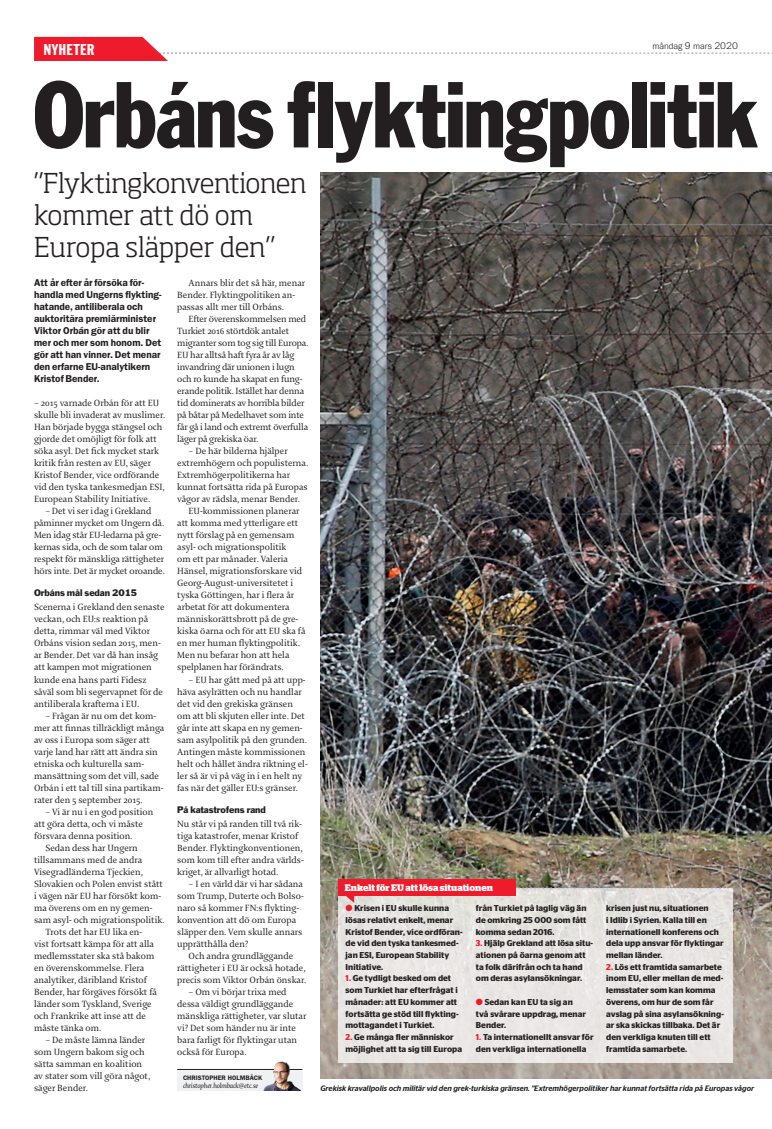
<style>
.page{position:relative;width:772px;height:1129px;background:#fff}
.page>*{position:absolute;margin:0;border:0;box-sizing:border-box;transform-origin:0 0}
.t1{font:86.2px "Franklin Gothic SHOP Con";letter-spacing:.005em;color:#231f20}
.t2{font:300 27px/32px "Soho Std";letter-spacing:-.01em;color:#231f20}
.t3{font:extra-condensed 15px "Frank Goth";color:#fff}
.t4{font:600 10px/12px "ITC Franklin Gothic Std";color:#231f20}
.t5{font:9.7px/12px "Enigma";color:#231f20}
.t6{font:700 9.5px "Stag";color:#fff}
.t7{font:300 9px "Franklin Gothic URW";color:#231f20}
.t8{font:8.8px "Franklin Gothic";letter-spacing:-.01em;color:#231f20}
.t9{font:600 8.5px/11.7px "Stag Sans";letter-spacing:.005em;color:#231f20}
.t10{font:italic 500 7.8px "Stag Sans";color:#231f20}
.t11{font:italic 7.5px "Enigma";letter-spacing:-.02em;color:#231f20}
.t12{font:600 6.5px "ITC Franklin Gothic Std";color:#231f20}
.s1{font-size:10px}
.s2{color:#ee1b2d}
</style>
<div class="page">
<svg style="left:34px;top:37px;width:736px;height:24px"></svg>
<div style="left:177px;top:1069px;width:125px;height:21px;background:#f0f1f2"></div>
<hr style="left:177px;top:1068px;width:125px;height:1px;background:#231f20">
<img style="left:255px;top:1061px;width:48px;height:29px">
<img style="left:320px;top:172px;width:451px;height:906px">
<div style="left:338px;top:887px;width:394px;height:175px;background:#e8e6e3"></div>
<svg style="left:516px;top:887px;width:216px;height:1px"></svg>
<div style="left:338px;top:879px;width:178px;height:16px;background:#ee1b2d"></div>
<svg style="left:343px;top:895px;width:11px;height:7px"></svg>
<h3 class="t3" style="left:44px;top:41px;width:53px">NYHETER</h3>
<p class="t7" style="left:652px;top:40px;width:87px">måndag <span class="s1">9</span> mars <span class="s1">2020</span></p>
<h1 class="t1" style="left:34px;top:65px;width:725px">Orbáns flyktingpolitik</h1>
<h2 class="t2" style="left:34px;top:167px;width:274px">”Flyktingkonventionen kommer att dö om<br>Europa släpper den”</h2>
<p class="t4" style="left:34px;top:277px;width:129px">Att år efter år försöka för&shy;handla med Ungerns flykting&shy;hatande, antiliberala och auktoritära premiärminister<br>Viktor Orbán gör att du blir mer och mer som honom. Det gör att han vinner. Det menar den erfarne EU-analytikern<br>Kristof Bender.</p>
<p class="t5" style="left:34px;top:397px;width:133px">– 2015 varnade Orbán för att EU skulle bli invaderat av muslimer.<br>Han började bygga stängsel och gjorde det omöjligt för folk att söka asyl. Det fick mycket stark kritik från resten av EU, säger<br>Kristof Bender, vice ordförande vid den tyska tankesmedjan ESI,<br>European Stability Initiative.</p>
<p class="t5" style="left:34px;top:505px;width:132px;text-align:center">– Det vi ser idag i Grekland påminner mycket om Ungern då.<br>Men idag står EU-ledarna på gre&shy;kernas sida, och de som talar om respekt för mänskliga rättigheter hörs inte. Det är mycket oroande.</p>
<p class="t8" style="left:34px;top:587px;width:105px">Orbáns mål sedan 2015</p>
<p class="t5" style="left:34px;top:601px;width:132px">Scenerna i Grekland den senaste veckan, och EU:s reaktion på detta, rimmar väl med Viktor<br>Orbáns vision sedan 2015, men&shy;ar Bender. Det var då han insåg att kampen mot migrationen kunde ena hans parti Fidesz såväl som bli segervapnet för de antiliberala krafterna i EU.</p>
<p class="t5" style="left:34px;top:709px;width:132px;text-indent:11px">– Frågan är nu om det kom&shy;mer att finnas tillräckligt många av oss i Europa som säger att varje land har rätt att ändra sin etniska och kulturella sam&shy;mansättning som det vill, sade<br>Orbán i ett tal till sina partikam&shy;rater den 5 september 2015.</p>
<p class="t5" style="left:45px;top:805px;width:109px">– Vi är nu i en god position</p>
<p class="t5" style="left:34px;top:817px;width:110px">att göra detta, och vi måste</p>
<p class="t5" style="left:34px;top:829px;width:100px">försvara denna position.</p>
<p class="t5" style="left:45px;top:841px;width:94px">Sedan dess har Ungern</p>
<p class="t5" style="left:34px;top:853px;width:110px">tillsammans med de andra</p>
<p class="t5" style="left:34px;top:865px;width:110px">Visegradländerna Tjeckien,</p>
<p class="t5" style="left:34px;top:877px;width:130px">Slovakien och Polen envist stått</p>
<p class="t5" style="left:34px;top:889px;width:128px">i vägen när EU har försökt kom-</p>
<p class="t5" style="left:34px;top:901px;width:120px">ma överens om en ny gemen-</p>
<p class="t5" style="left:34px;top:913px;width:132px">sam asyl- och migrationspolitik.</p>
<p class="t5" style="left:45px;top:925px;width:98px">Trots det har EU lika en-</p>
<p class="t5" style="left:34px;top:937px;width:121px">vist fortsatt kämpa för att alla</p>
<p class="t5" style="left:34px;top:949px;width:122px">medlemsstater ska stå bakom</p>
<p class="t5" style="left:34px;top:961px;width:112px">en överenskommelse. Flera</p>
<p class="t5" style="left:34px;top:973px;width:114px">analytiker, däribland Kristof</p>
<p class="t5" style="left:34px;top:985px;width:124px">Bender, har förgäves försökt få</p>
<p class="t5" style="left:34px;top:997px;width:119px">länder som Tyskland, Sverige</p>
<p class="t5" style="left:34px;top:1009px;width:113px">och Frankrike att inse att de</p>
<p class="t5" style="left:34px;top:1021px;width:69px">måste tänka om.</p>
<p class="t5" style="left:34px;top:1033px;width:118px;text-indent:11px">– De måste lämna länder som Ungern bakom sig och sätta samman en koalition av stater som vill göra något, säger Bender.</p>
<p class="t5" style="left:177px;top:277px;width:129px;text-indent:11px">Annars blir det så här, menar<br>Bender. Flyktingpolitiken an&shy;passas allt mer till Orbáns.</p>
<p class="t5" style="left:177px;top:313px;width:133px;text-indent:11px">Efter överenskommelsen med<br>Turkiet 2016 störtdök antalet migranter som tog sig till Europa.<br>EU har alltså haft fyra år av låg invandring där unionen i lugn och ro kunde ha skapat en fung&shy;erande politik. Istället har denna tid dominerats av horribla bilder på båtar på Medelhavet som inte får gå i land och extremt överfulla läger på grekiska öar.</p>
<p class="t5" style="left:188px;top:445px;width:100px">– De här bilderna hjälper</p>
<p class="t5" style="left:177px;top:457px;width:132px">extremhögern och populisterna.</p>
<p class="t5" style="left:177px;top:469px;width:114px">Extremhögerpolitikerna har</p>
<p class="t5" style="left:177px;top:481px;width:132px">kunnat fortsätta rida på Europas</p>
<p class="t5" style="left:177px;top:493px;width:124px">vågor av rädsla, menar Bender.</p>
<p class="t5" style="left:188px;top:505px;width:112px">EU-kommissionen planerar</p>
<p class="t5" style="left:177px;top:517px;width:122px">att komma med ytterligare ett</p>
<p class="t5" style="left:177px;top:529px;width:118px">nytt förslag på en gemensam</p>
<p class="t5" style="left:177px;top:541px;width:111px">asyl- och migrationspolitik</p>
<p class="t5" style="left:177px;top:553px;width:112px">om ett par månader. Valeria</p>
<p class="t5" style="left:177px;top:565px;width:126px">Hänsel, migrationsforskare vid</p>
<p class="t5" style="left:177px;top:577px;width:117px">Georg-August-universitetet i</p>
<p class="t5" style="left:177px;top:589px;width:118px">tyska Göttingen, har i flera år</p>
<p class="t5" style="left:177px;top:601px;width:114px">arbetat för att dokumentera</p>
<p class="t5" style="left:177px;top:613px;width:122px">människorättsbrott på de gre-</p>
<p class="t5" style="left:177px;top:625px;width:130px">kiska öarna och för att EU ska få</p>
<p class="t5" style="left:177px;top:637px;width:124px">en mer human flyktingpolitik.</p>
<p class="t5" style="left:177px;top:649px;width:114px">Men nu befarar hon att hela</p>
<p class="t5" style="left:177px;top:661px;width:108px">spelplanen har förändrats.</p>
<p class="t5" style="left:177px;top:673px;width:132px;text-indent:11px">– EU har gått med på att upp&shy;häva asylrätten och nu handlar det vid den grekiska gränsen om att bli skjuten eller inte. Det går inte att skapa en ny gemen&shy;sam asylpolitik på den grunden.<br>Antingen måste kommissionen helt och hållet ändra riktning el&shy;ler så är vi på väg in i en helt ny fas när det gäller EU:s gränser.</p>
<p class="t8" style="left:177px;top:803px;width:90px">På katastrofens rand</p>
<p class="t5" style="left:177px;top:817px;width:128px">Nu står vi på randen till två rik&shy;tiga katastrofer, menar Kristof<br>Bender. Flyktingkonventionen, som kom till efter andra världs&shy;kriget, är allvarligt hotad.</p>
<p class="t5" style="left:177px;top:877px;width:128px;text-indent:11px">– I en värld där vi har sådana som Trump, Duterte och Bolso&shy;naro så kommer FN:s flykting&shy;konvention att dö om Europa släpper den. Vem skulle annars upprätthålla den?</p>
<p class="t5" style="left:177px;top:949px;width:131px;text-align:center">Och andra grundläggande rättigheter i EU är också hotade, precis som Viktor Orbán önskar.</p>
<p class="t5" style="left:177px;top:985px;width:130px;text-indent:11px">– Om vi börjar trixa med dessa väldigt grundläggande mänskliga rättigheter, var slutar vi? Det som händer nu är inte bara farligt för flyktingar utan också för Europa.</p>
<p class="t12" style="left:183px;top:1073px;width:81px">CHRISTOPHER HOLMBÄCK</p>
<p class="t11" style="left:183px;top:1081px;width:77px">christopher.holmback@etc.se</p>
<p class="t6" style="left:344px;top:881px;width:149px">Enkelt för EU att lösa situationen</p>
<p class="t9" style="left:345px;top:902px;width:119px"><span class="s2">●</span> Krisen i EU skulle kunna lösas relativt enkelt, menar<br>Kristof Bender, vice ordföran&shy;de vid den tyska tankesmed&shy;jan ESI, European Stability<br>Initiative.</p>
<p class="t9" style="left:345px;top:972px;width:115px"><span class="s2">1.</span> Ge tydligt besked om det som Turkiet har efterfrågat i månader: att EU kommer att fortsätta ge stöd till flykting&shy;mottagandet i Turkiet.</p>
<p class="t9" style="left:345px;top:1030px;width:118px"><span class="s2">2.</span> Ge många fler människor möjlighet att ta sig till Europa</p>
<p class="t9" style="left:475px;top:902px;width:112px;text-align:justify">från Turkiet på laglig väg än de omkring 25 000 som fått komma sedan 2016.</p>
<p class="t9" style="left:475px;top:937px;width:119px"><span class="s2">3.</span> Hjälp Grekland att lösa situ&shy;ationen på öarna genom att ta folk därifrån och ta hand om deras asylansökningar.</p>
<p class="t9" style="left:475px;top:995px;width:112px"><span class="s2">●</span> Sedan kan EU ta sig an två svårare uppdrag, menar<br>Bender.</p>
<p class="t9" style="left:475px;top:1030px;width:119px"><span class="s2">1.</span> Ta internationellt ansvar för den verkliga internationella</p>
<p class="t9" style="left:605px;top:902px;width:119px">krisen just nu, situationen<br>i Idlib i Syrien. Kalla till en internationell konferens och dela upp ansvar för flyktingar mellan länder.</p>
<p class="t9" style="left:605px;top:960px;width:119px"><span class="s2">2.</span> Lös ett framtida samarbete inom EU, eller mellan de med&shy;lemsstater som kan komma överens, om hur de som får avslag på sina asylansökning&shy;ar ska skickas tillbaka. Det är den verkliga knuten till ett framtida samarbete.</p>
<p class="t10" style="left:320px;top:1083px;width:435px">Grekisk kravallpolis och militär vid den grek-turkiska gränsen. ”Extremhögerpolitiker har kunnat fortsätta rida på Europas vågor</p>
</div>
